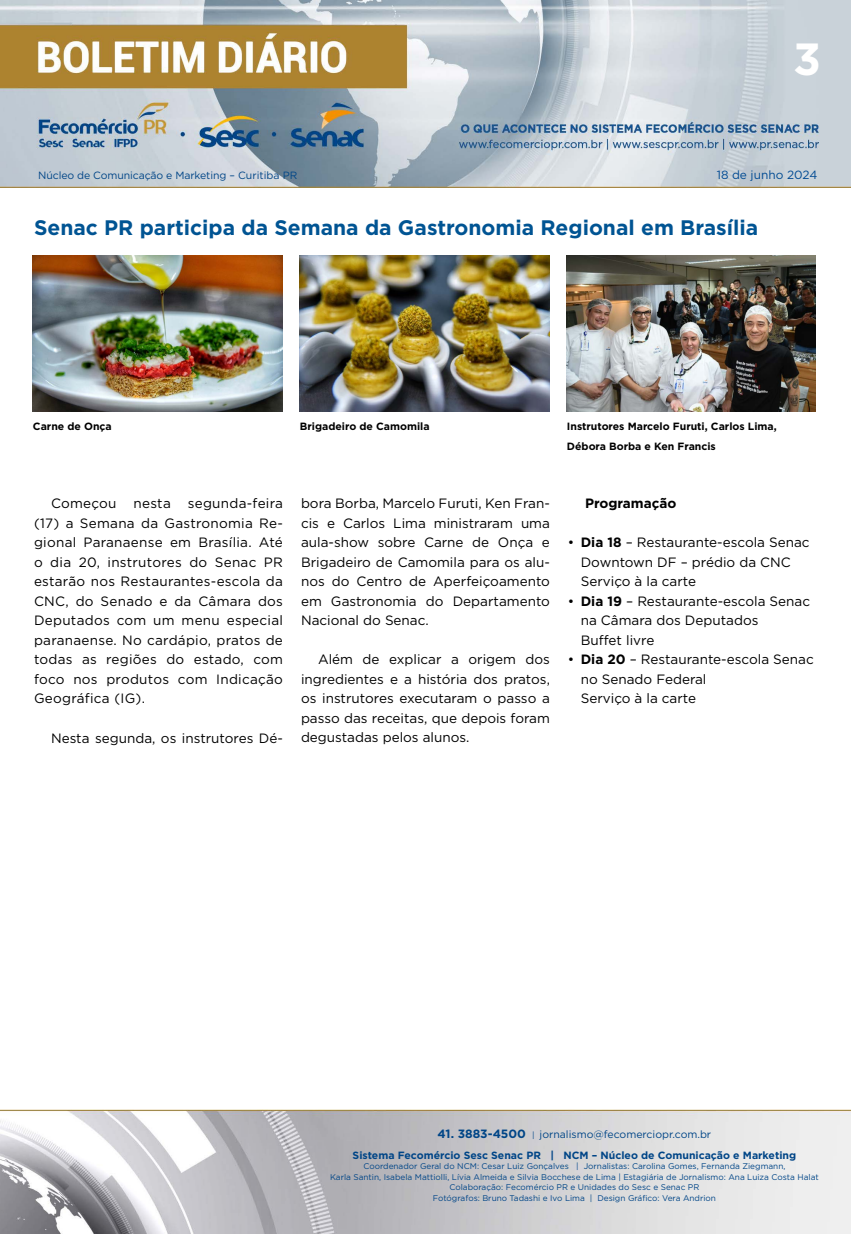
<style>
.page{position:relative;width:851px;height:1234px;background:#fff}
.page>*{position:absolute;margin:0;border:0;box-sizing:border-box;transform-origin:0 0}
.t1{font:700 45px "Gotham";color:#fff}
.t2{font:700 21px "Gotham";color:#005493}
.t3{font:13.5px/19.5px "Gotham";color:#000;text-align:justify}
.t4{font:700 13.5px "Gotham";color:#000}
.t5{font:13.5px "Gotham";letter-spacing:.02em;color:#000}
.t6{font:11.85px "Gotham";color:#004a93}
.t7{font:700 10.5px/21px "Gotham";color:#004587;text-align:center}
.t8{font:700 10.5px/19.5px "Gotham";color:#000}
.t9{font:10.5px "Gotham";letter-spacing:-.01em;color:#004587}
.t10{font:8.25px/10.5px "Gotham";color:#004587;text-align:center}
.s1{font-weight:700}
.s2{font-size:12px}
.s3{font-weight:400;font-size:8.25px}
.s4{font-weight:400}
</style>
<div class="page">
<img style="left:0;top:0;width:850px;height:188px">
<img style="left:0;top:1109px;width:850px;height:124px">
<img style="left:33px;top:255px;width:249px;height:156px">
<img style="left:299px;top:255px;width:250px;height:156px">
<img style="left:566px;top:255px;width:249px;height:156px">
<h1 class="t1" style="left:793px;top:29px;width:29px">3</h1>
<p class="t9" style="left:38px;top:168px;width:260px">Núcleo de Comunicação e Marketing – Curitiba PR</p>
<p class="t6" style="left:716px;top:167px;width:102px">18 de junho 2024</p>
<h2 class="t2" style="left:34px;top:214px;width:725px">Senac PR participa da Semana da Gastronomia Regional em Brasília</h2>
<p class="t8" style="left:33px;top:416px;width:80px">Carne de Onça</p>
<p class="t8" style="left:300px;top:416px;width:131px">Brigadeiro de Camomila</p>
<p class="t8" style="left:567px;top:416px;width:211px">Instrutores Marcelo Furuti, Carlos Lima,<br>Débora Borba e Ken Francis</p>
<p class="t3" style="left:34px;top:493px;width:250px;text-indent:154px">segunda-feira (17) a Semana da Gastronomia Re&shy;gional Paranaense em Brasília. Até o dia 20, instrutores do Senac PR estarão nos Restaurantes-escola da CNC, do Senado e da Câmara dos Deputados com um menu especial paranaense. No cardápio, pratos de todas as regiões do estado, com foco nos produtos com Indicação Geográfica (IG).</p>
<p class="t3" style="left:51px;top:727px;width:233px">Nesta segunda, os instrutores Dé-</p>
<p class="t5" style="left:51px;top:495px;width:67px">Começou</p>
<p class="t3" style="left:133px;top:493px;width:39px">nesta</p>
<p class="t3" style="left:301px;top:493px;width:250px">bora Borba, Marcelo Furuti, Ken Fran&shy;cis e Carlos Lima ministraram uma aula-show sobre Carne de Onça e Brigadeiro de Camomila para os alu&shy;nos do Centro de Aperfeiçoamento em Gastronomia do Departamento Nacional do Senac.</p>
<p class="t3" style="left:301px;top:649px;width:250px;text-indent:17px">Além de explicar a origem dos ingredientes e a história dos pratos, os instrutores executaram o passo a passo das receitas, que depois foram degustadas pelos alunos.</p>
<p class="t4" style="left:585px;top:494px;width:93px">Programação</p>
<p class="t3" style="left:580px;top:532px;width:230px;text-align:left;text-indent:-13px">• <span class="s1">Dia 18</span> – Restaurante-escola Senac<br>Downtown DF – prédio da CNC<br>Serviço à la carte</p>
<p class="t3" style="left:580px;top:591px;width:231px;text-align:left;text-indent:-13px">• <span class="s1">Dia 19</span> – Restaurante-escola Senac na Câmara dos Deputados<br>Buffet livre</p>
<p class="t3" style="left:580px;top:649px;width:234px;text-align:left;text-indent:-13px">• <span class="s1">Dia 20</span> – Restaurante-escola Senac no Senado Federal<br>Serviço à la carte</p>
<p class="t7" style="left:352px;top:1122px;width:445px"><span class="s2">41. 3883-4500</span> <span class="s3">|</span> <span class="s4">jornalismo@fecomerciopr.com.br<br></span>Sistema Fecomércio Sesc Senac PR | NCM – Núcleo de Comunicação e Marketing</p>
<p class="t10" style="left:330px;top:1160px;width:490px">Coordenador Geral do NCM: Cesar Luiz Gonçalves | Jornalistas: Carolina Gomes, Fernanda Ziegmann,<br>Karla Santin, Isabela Mattiolli, Lívia Almeida e Silvia Bocchese de Lima | Estagiária de Jornalismo: Ana Luiza Costa Halat Colaboração: Fecomércio PR e Unidades do Sesc e Senac PR<br>Fotógrafos: Bruno Tadashi e Ivo Lima | Design Gráfico: Vera Andrion</p>
</div>
